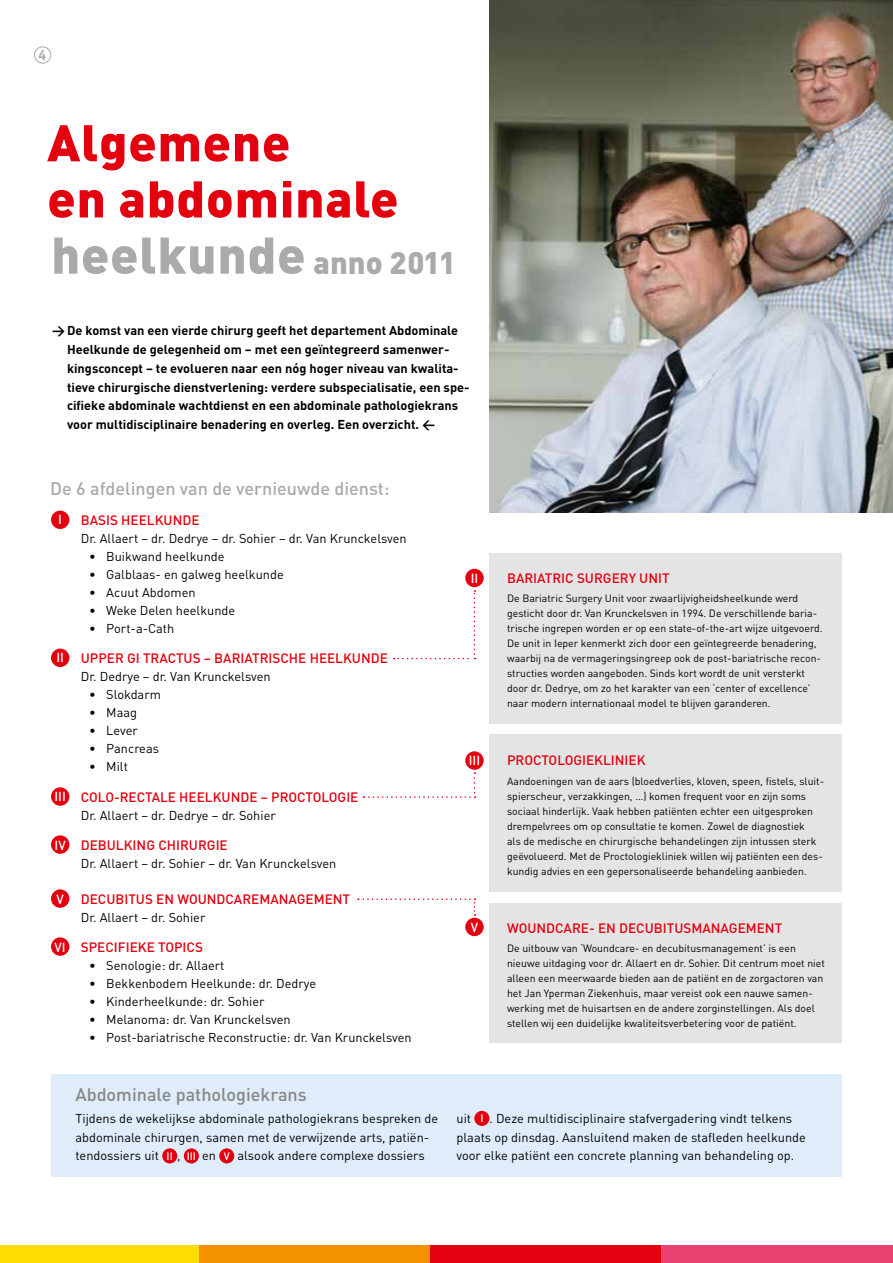
<style>
.page{position:relative;width:893px;height:1263px;background:#fff}
.page>*{position:absolute;margin:0;border:0;box-sizing:border-box;transform-origin:0 0}
.t1{font:900 50.7px/56.2px "DIN";letter-spacing:.015em;color:#e3000f}
.t2{font:500 18px "DIN";color:#a8aaab}
.t3{font:500 18px "DIN";color:#878786}
.t4{font:700 15px "Officina Serif Std";color:#a8aaab}
.t5{font:500 13.5px "DIN";color:#e3000f}
.t6{font:500 13.05px "DIN";color:#fff}
.t7{font:12.75px/18.8px "DIN";color:#000}
.t8{font:700 12.75px/18.8px "DIN";color:#000}
.t9{font:10.5px/15px "DIN";color:#000}
.s1{color:#a8aaab}
.s2{font-size:30.75px;color:#a8aaab}
.s3{font-size:13.05px;color:#fff}
.s4{font-weight:500;font-size:10.65px;color:#fff}
</style>
<div class="page">
<div style="left:489px;top:553px;width:353px;height:170px;background:#e5e4e5"></div>
<svg style="left:394px;top:590px;width:81px;height:69px"></svg>
<svg style="left:363px;top:772px;width:112px;height:26px"></svg>
<div style="left:489px;top:735px;width:353px;height:157px;background:#e5e4e5"></div>
<div style="left:489px;top:904px;width:353px;height:139px;background:#e5e4e5"></div>
<svg style="left:358px;top:898px;width:117px;height:18px"></svg>
<div style="left:465px;top:569px;width:19px;height:18px;background:#e3000f;border-radius:50%"></div>
<div style="left:465px;top:751px;width:19px;height:19px;background:#e3000f;border-radius:50%"></div>
<div style="left:465px;top:918px;width:19px;height:18px;background:#e3000f;border-radius:50%"></div>
<div style="left:51px;top:1074px;width:791px;height:102px;background:#dfedfa"></div>
<div style="left:0;top:1246px;width:200px;height:17px;background:#fd0"></div>
<div style="left:200px;top:1246px;width:231px;height:17px;background:#f39100"></div>
<div style="left:431px;top:1246px;width:231px;height:17px;background:#e3000f"></div>
<div style="left:662px;top:1246px;width:231px;height:17px;background:#e94172"></div>
<div style="left:34px;top:46px;width:17px;height:18px;border:1px solid #a8aaab;border-radius:50%"></div>
<img style="left:489px;top:0;width:404px;height:512px">
<div style="left:51px;top:511px;width:18px;height:18px;background:#e3000f;border-radius:50%"></div>
<div style="left:51px;top:649px;width:18px;height:18px;background:#e3000f;border-radius:50%"></div>
<div style="left:51px;top:787px;width:18px;height:19px;background:#e3000f;border-radius:50%"></div>
<div style="left:51px;top:835px;width:18px;height:19px;background:#e3000f;border-radius:50%"></div>
<div style="left:51px;top:889px;width:18px;height:19px;background:#e3000f;border-radius:50%"></div>
<div style="left:51px;top:937px;width:18px;height:19px;background:#e3000f;border-radius:50%"></div>
<div style="left:162px;top:1148px;width:15px;height:15px;background:#e3000f;border-radius:50%"></div>
<div style="left:184px;top:1148px;width:15px;height:15px;background:#e3000f;border-radius:50%"></div>
<div style="left:219px;top:1148px;width:15px;height:15px;background:#e3000f;border-radius:50%"></div>
<div style="left:474px;top:1111px;width:15px;height:15px;background:#e3000f;border-radius:50%"></div>
<h3 class="t4" style="left:38px;top:46px;width:10px">4</h3>
<h1 class="t1" style="left:47px;top:112px;width:410px">Algemene<br>en abdominale <span class="s1">heelkunde</span> <span class="s2">anno 2011</span></h1>
<p class="t8" style="left:67px;top:321px;width:404px;text-indent:-15px">&gt; De komst van een vierde chirurg geeft het departement Abdominale Heelkunde de gelegenheid om – met een geïntegreerd samenwer&shy;kingsconcept – te evolueren naar een nóg hoger niveau van kwalita&shy;tieve chirurgische dienstverlening: verdere subspecialisatie, een spe&shy;cifieke abdominale wachtdienst en een abdominale pathologiekrans voor multidisciplinaire benadering en overleg. Een overzicht. &lt;</p>
<h2 class="t2" style="left:50px;top:477px;width:341px">DE 6 AFDELINGEN VAN DE VERNIEUWDE DIENST:</h2>
<p class="t6" style="left:58px;top:511px;width:5px">I</p>
<p class="t5" style="left:81px;top:512px;width:120px">BASIS HEELKUNDE</p>
<p class="t7" style="left:81px;top:529px;width:327px">Dr. Allaert – dr. Dedrye – dr. Sohier – dr. Van Krunckelsven</p>
<p class="t7" style="left:89px;top:547px;width:137px">• Buikwand heelkunde</p>
<p class="t7" style="left:89px;top:565px;width:196px">• Galblaas- en galweg heelkunde</p>
<p class="t7" style="left:89px;top:583px;width:108px">• Acuut Abdomen</p>
<p class="t7" style="left:89px;top:601px;width:147px">• Weke Delen heelkunde</p>
<p class="t7" style="left:89px;top:619px;width:87px">• Port-a-Cath</p>
<p class="t5" style="left:56px;top:650px;width:333px"><span class="s3">II</span> U PPER GI TRACTUS – BARIATRISCH E HEELKUNDE</p>
<p class="t7" style="left:81px;top:667px;width:191px">Dr. Dedrye – dr. Van Krunckelsven</p>
<p class="t7" style="left:89px;top:685px;width:73px">• Slokdarm</p>
<p class="t7" style="left:89px;top:703px;width:49px">• Maag</p>
<p class="t7" style="left:89px;top:721px;width:50px">• Lever</p>
<p class="t7" style="left:89px;top:739px;width:71px">• Pancreas</p>
<p class="t7" style="left:89px;top:757px;width:40px">• Milt</p>
<p class="t5" style="left:55px;top:789px;width:305px"><span class="s3">III</span> COLO-RECTALE HEELKUNDE – PROCTOLOGI E</p>
<p class="t7" style="left:81px;top:806px;width:197px">Dr. Allaert – dr. Dedrye – dr. Sohier</p>
<p class="t5" style="left:55px;top:837px;width:175px"><span class="s3">IV</span> DEBULKI NG CHI RURGI E</p>
<p class="t7" style="left:81px;top:854px;width:257px">Dr. Allaert – dr. Sohier – dr. Van Krunckelsven</p>
<p class="t5" style="left:57px;top:891px;width:292px"><span class="s3">V</span> DECUBITUS EN WOUNDCAREMANAGEMENT</p>
<p class="t7" style="left:81px;top:908px;width:126px">Dr. Allaert – dr. Sohier</p>
<p class="t5" style="left:55px;top:939px;width:150px"><span class="s3">VI</span> SPECI FI EKE TOPICS</p>
<p class="t7" style="left:89px;top:956px;width:137px">• Senologie: dr. Allaert</p>
<p class="t7" style="left:89px;top:974px;width:228px">• Bekkenbodem Heelkunde: dr. Dedrye</p>
<p class="t7" style="left:89px;top:992px;width:177px">• Kinderheelkunde: dr. Sohier</p>
<p class="t7" style="left:89px;top:1010px;width:203px">• Melanoma: dr. Van Krunckelsven</p>
<p class="t7" style="left:89px;top:1028px;width:324px">• Post-bariatrische Reconstructie: dr. Van Krunckelsven</p>
<h2 class="t3" style="left:75px;top:1083px;width:233px">ABDOMINALE PATHOLOGIEKRANS</h2>
<p class="t6" style="left:471px;top:570px;width:9px">II</p>
<p class="t5" style="left:507px;top:569px;width:157px">BARIATRIC SURGERY U NIT</p>
<p class="t9" style="left:507px;top:591px;width:317px">De Bariatric Surgery Unit voor zwaarlijvigheidsheelkunde werd gesticht door dr. Van Krunckelsven in 1994. De verschillende baria&shy;trische ingrepen worden er op een state-of-the-art wijze uitgevoerd.<br>De unit in Ieper kenmerkt zich door een geïntegreerde benadering, waarbij na de vermageringsingreep ook de post-bariatrische recon&shy;structies worden aangeboden. Sinds kort wordt de unit versterkt door dr. Dedrye, om zo het karakter van een ‘center of excellence’ naar modern internationaal model te blijven garanderen.</p>
<p class="t6" style="left:469px;top:752px;width:13px">III</p>
<p class="t5" style="left:507px;top:752px;width:139px">PROCTOLOGI EKLI NI EK</p>
<p class="t9" style="left:507px;top:773px;width:319px">Aandoeningen van de aars (bloedverlies, kloven, speen, fistels, sluit&shy;spierscheur, verzakkingen, …) komen frequent voor en zijn soms sociaal hinderlijk. Vaak hebben patiënten echter een uitgesproken drempelvrees om op consultatie te komen. Zowel de diagnostiek<br>als de medische en chirurgische behandelingen zijn intussen sterk geëvolueerd. Met de Proctologiekliniek willen wij patiënten een des&shy;kundig advies en een gepersonaliseerde behandeling aanbieden.</p>
<p class="t6" style="left:471px;top:919px;width:9px">V</p>
<p class="t5" style="left:507px;top:919px;width:274px">WOUNDCARE- EN DECUBITUSMANAGEMENT</p>
<p class="t9" style="left:507px;top:940px;width:319px">De uitbouw van ‘Woundcare- en decubitusmanagement’ is een nieuwe uitdaging voor dr. Allaert en dr. Sohier. Dit centrum moet niet alleen een meerwaarde bieden aan de patiënt en de zorgactoren van het Jan Yperman Ziekenhuis, maar vereist ook een nauwe samen&shy;werking met de huisartsen en de andere zorginstellingen. Als doel stellen wij een duidelijke kwaliteitsverbetering voor de patiënt.</p>
<p class="t7" style="left:75px;top:1109px;width:364px">Tijdens de wekelijkse abdominale pathologiekrans bespreken de abdominale chirurgen, samen met de verwijzende arts, patiën&shy;tendossiers uit <span class="s4">II</span> , <span class="s4">III</span> en <span class="s4">V</span> alsook andere complexe dossiers</p>
<p class="t7" style="left:457px;top:1109px;width:351px">uit <span class="s4">I</span> . Deze multidisciplinaire stafvergadering vindt telkens plaats op dinsdag. Aansluitend maken de stafleden heelkunde voor elke patiënt een concrete planning van behandeling op.</p>
</div>
